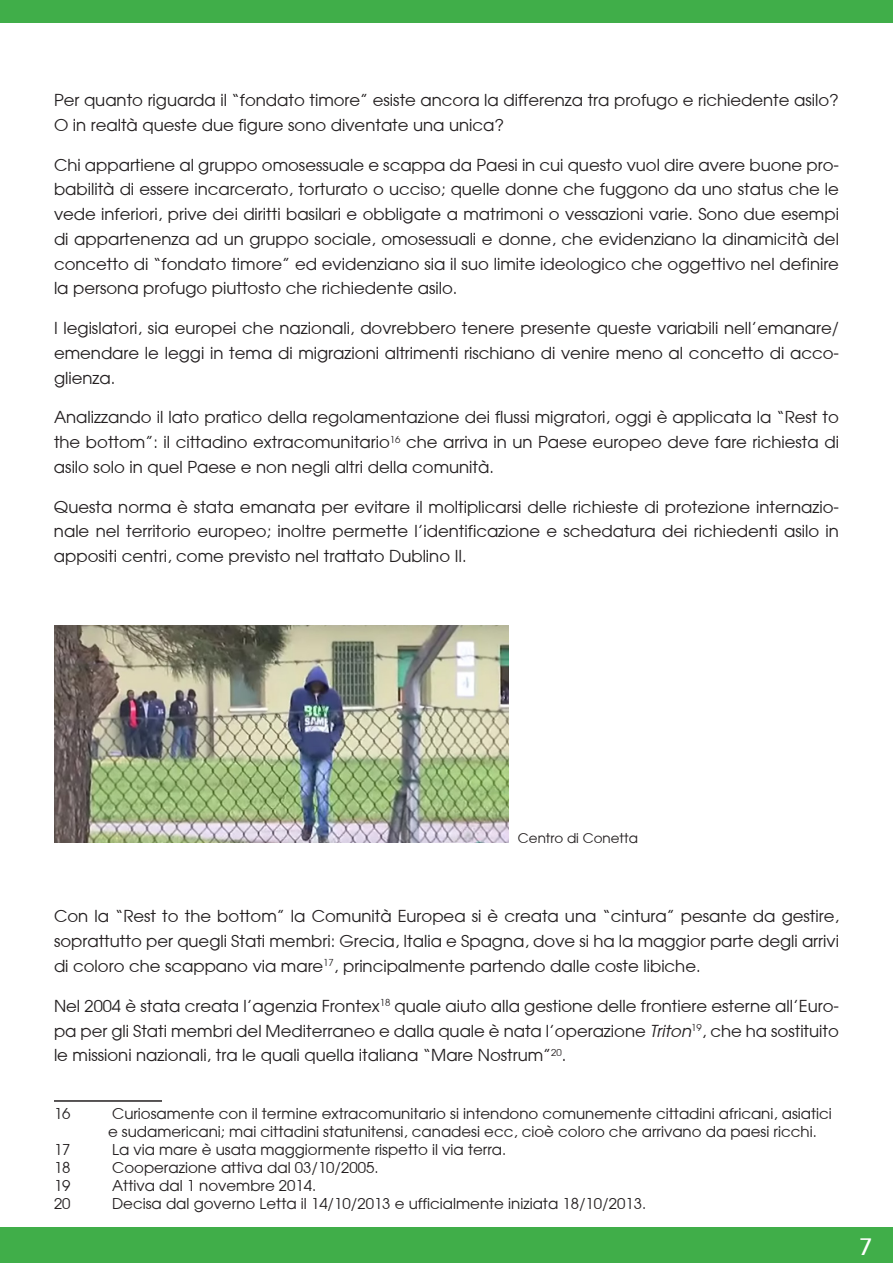
<style>
.page{position:relative;width:893px;height:1263px;background:#fff}
.page>*{position:absolute;margin:0;border:0;box-sizing:border-box;transform-origin:0 0}
.t1{font:700 22.5px "Avant Garde";color:#fff}
.t2{font:16.5px/24.8px "Avant Garde";color:#231f20;text-align:justify}
.t3{font:15px/18px "Avant Garde";color:#231f20}
.t4{font:13.5px "Avant Garde";color:#231f20}
.s1{font-style:italic}
</style>
<div class="page">
<div style="left:0;top:0;width:893px;height:23px;background:#40ae49"></div>
<div style="left:0;top:1227px;width:893px;height:36px;background:#40ae49"></div>
<img style="left:54px;top:625px;width:455px;height:218px">
<hr style="left:54px;top:1100px;width:108px;height:2px;background:#231f20">
<p class="t2" style="left:54px;top:87px;width:786px">Per quanto riguarda il “fondato timore” esiste ancora la differenza tra profugo e richiedente asilo?<br>O in realtà queste due figure sono diventate una unica?</p>
<p class="t2" style="left:54px;top:152px;width:786px">Chi appartiene al gruppo omosessuale e scappa da Paesi in cui questo vuol dire avere buone pro&shy;babilità di essere incarcerato, torturato o ucciso; quelle donne che fuggono da uno status che le vede inferiori, prive dei diritti basilari e obbligate a matrimoni o vessazioni varie. Sono due esempi di appartenenza ad un gruppo sociale, omosessuali e donne, che evidenziano la dinamicità del concetto di “fondato timore” ed evidenziano sia il suo limite ideologico che oggettivo nel definire la persona profugo piuttosto che richiedente asilo.</p>
<p class="t2" style="left:54px;top:315px;width:786px">I legislatori, sia europei che nazionali, dovrebbero tenere presente queste variabili nell’emanare/ emendare le leggi in tema di migrazioni altrimenti rischiano di venire meno al concetto di acco&shy;glienza.</p>
<p class="t2" style="left:54px;top:405px;width:786px">Analizzando il lato pratico della regolamentazione dei flussi migratori, oggi è applicata la “Rest to the bottom”: il cittadino extracomunitario<sup>16</sup> che arriva in un Paese europeo deve fare richiesta di asilo solo in quel Paese e non negli altri della comunità.</p>
<p class="t2" style="left:54px;top:494px;width:786px">Questa norma è stata emanata per evitare il moltiplicarsi delle richieste di protezione internazio&shy;nale nel territorio europeo; inoltre permette l’identificazione e schedatura dei richiedenti asilo in appositi centri, come previsto nel trattato Dublino II.</p>
<p class="t4" style="left:518px;top:830px;width:122px">Centro di Conetta</p>
<p class="t2" style="left:54px;top:904px;width:786px">Con la “Rest to the bottom” la Comunità Europea si è creata una “cintura” pesante da gestire, soprattutto per quegli Stati membri: Grecia, Italia e Spagna, dove si ha la maggior parte degli arrivi di coloro che scappano via mare<sup>17</sup>, principalmente partendo dalle coste libiche.</p>
<p class="t2" style="left:54px;top:993px;width:786px">Nel 2004 è stata creata l’agenzia Frontex<sup>18</sup> quale aiuto alla gestione delle frontiere esterne all’Euro&shy;pa per gli Stati membri del Mediterraneo e dalla quale è nata l’operazione <span class="s1">Triton</span><sup>19</sup>, che ha sostituito le missioni nazionali, tra le quali quella italiana “Mare Nostrum”<sup>20</sup>.</p>
<p class="t3" style="left:54px;top:1104px;width:18px">16</p>
<p class="t3" style="left:108px;top:1104px;width:725px">Curiosamente con il termine extracomunitario si intendono comunemente cittadini africani, asiatici e sudamericani; mai cittadini statunitensi, canadesi ecc, cioè coloro che arrivano da paesi ricchi.</p>
<p class="t3" style="left:54px;top:1140px;width:18px">17</p>
<p class="t3" style="left:112px;top:1140px;width:396px">La via mare è usata maggiormente rispetto il via terra.</p>
<p class="t3" style="left:54px;top:1158px;width:18px">18</p>
<p class="t3" style="left:112px;top:1158px;width:268px">Cooperazione attiva dal 03/10/2005.</p>
<p class="t3" style="left:54px;top:1176px;width:18px">19</p>
<p class="t3" style="left:112px;top:1176px;width:206px">Attiva dal 1 novembre 2014.</p>
<p class="t3" style="left:54px;top:1194px;width:18px">20</p>
<p class="t3" style="left:112px;top:1194px;width:535px">Decisa dal governo Letta il 14/10/2013 e ufficialmente iniziata 18/10/2013.</p>
<h1 class="t1" style="left:859px;top:1233px;width:15px">7</h1>
</div>
